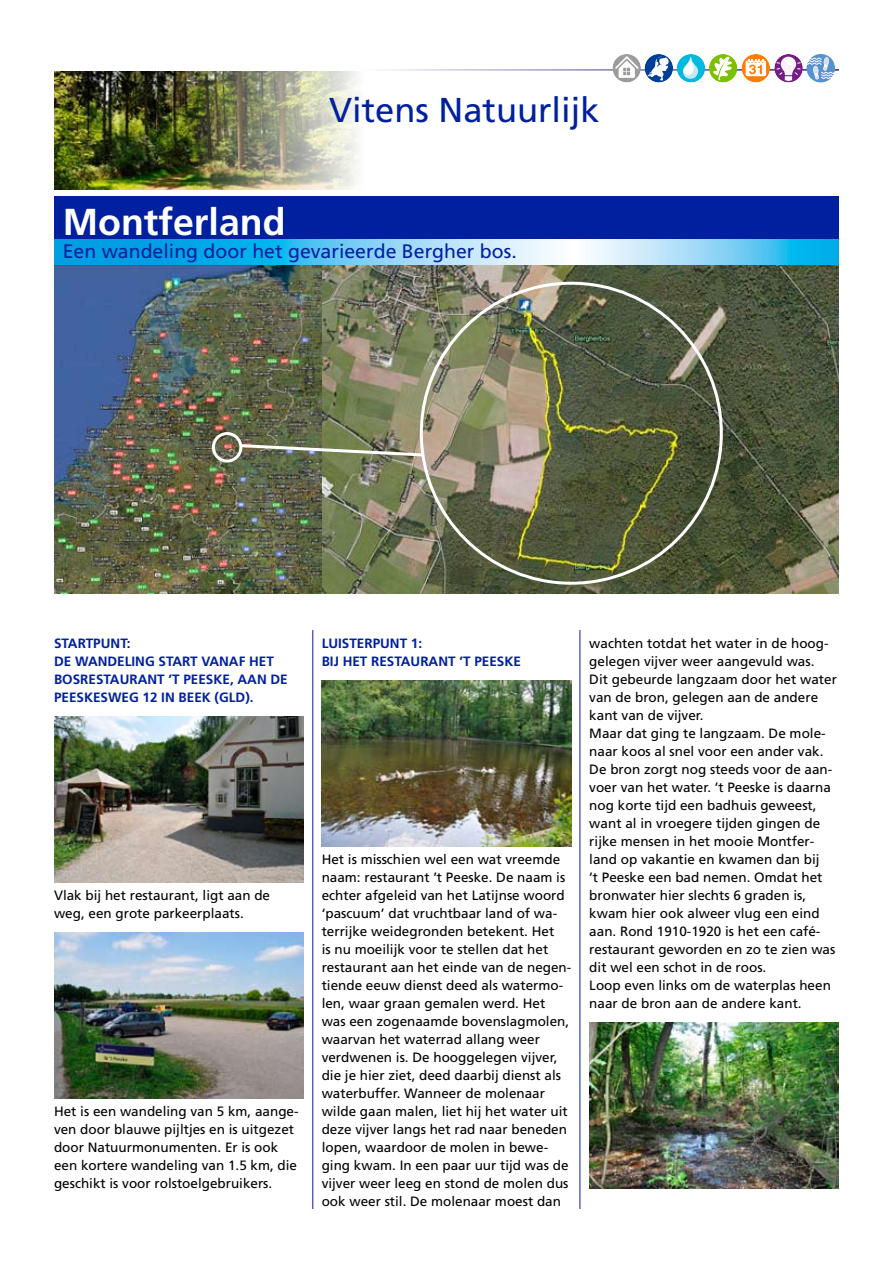
<style>
.page{position:relative;width:893px;height:1263px;background:#fff}
.page>*{position:absolute;margin:0;border:0;box-sizing:border-box;transform-origin:0 0}
.t1{font:700 37.5px "Frutiger LT Std";color:#fff}
.t2{font:34.5px "Frutiger LT Std";color:#00209f}
.t3{font:19.5px "Frutiger LT Std";color:#00209f}
.t4{font:13.5px/18px "Frutiger LT Std";color:#000}
.t5{font:700 13.5px/18px "Frutiger LT Std";color:#00209f}
</style>
<div class="page">
<img style="left:54px;top:71px;width:21px;height:119px">
<img style="left:75px;top:71px;width:283px;height:119px">
<div style="left:54px;top:197px;width:785px;height:48px;background:#00209f"></div>
<svg style="left:54px;top:239px;width:785px;height:27px;background:#69c6ec"></svg>
<div style="left:807px;top:54px;width:28px;height:28px;background:#5692ce;border-radius:50%"></div>
<div style="left:612px;top:54px;width:29px;height:28px;background:#9c9c9c;border-radius:50%"></div>
<svg style="left:615px;top:56px;width:24px;height:22px"></svg>
<div style="left:645px;top:54px;width:28px;height:28px;background:#003e97;border-radius:50%"></div>
<svg style="left:647px;top:57px;width:22px;height:24px"></svg>
<div style="left:677px;top:54px;width:28px;height:28px;background:#00b9df;border-radius:50%"></div>
<svg style="left:683px;top:57px;width:15px;height:22px"></svg>
<div style="left:709px;top:54px;width:28px;height:28px;background:#7dc000;border-radius:50%"></div>
<svg style="left:713px;top:56px;width:19px;height:24px"></svg>
<svg style="left:774px;top:54px;width:29px;height:28px"></svg>
<svg style="left:776px;top:57px;width:63px;height:24px"></svg>
<svg style="left:742px;top:54px;width:28px;height:28px"></svg>
<svg style="left:746px;top:59px;width:20px;height:17px"></svg>
<img style="left:54px;top:266px;width:785px;height:327px">
<div style="left:212px;top:432px;width:30px;height:30px;border:3px solid #fff;border-radius:50%"></div>
<svg style="left:238px;top:442px;width:189px;height:16px"></svg>
<hr style="left:313px;top:630px;width:1px;height:579px;background:#00209f">
<hr style="left:580px;top:630px;width:1px;height:579px;background:#00209f">
<img style="left:54px;top:716px;width:250px;height:166px">
<img style="left:54px;top:932px;width:250px;height:166px">
<img style="left:322px;top:680px;width:249px;height:166px">
<img style="left:589px;top:1022px;width:250px;height:166px">
<h2 class="t2" style="left:329px;top:89px;width:272px">Vitens Natuurlijk</h2>
<h1 class="t1" style="left:63px;top:200px;width:224px">MONTFERLAND</h1>
<h3 class="t3" style="left:63px;top:240px;width:456px">Een wandeling door het gevarieerde Bergher bos.</h3>
<p class="t5" style="left:54px;top:634px;width:235px">STARTPUNT:<br>DE WANDELING START VANAF HET<br>BOSRESTAURANT ’T PEESKE, AAN DE<br>PEESKESWEG 12 IN BEEK (GLD).</p>
<p class="t4" style="left:54px;top:886px;width:218px">Vlak bij het restaurant, ligt aan de weg, een grote parkeerplaats.</p>
<p class="t4" style="left:54px;top:1102px;width:246px">Het is een wandeling van 5 km, aange&shy;ven door blauwe pijltjes en is uitgezet door Natuurmonumenten. Er is ook een kortere wandeling van 1.5 km, die geschikt is voor rolstoelgebruikers.</p>
<p class="t5" style="left:322px;top:634px;width:201px">LUISTERPUNT 1:<br>BIJ HET RESTAURANT ’T PEESKE</p>
<p class="t4" style="left:322px;top:850px;width:251px">Het is misschien wel een wat vreemde naam: restaurant ’t Peeske. De naam is echter afgeleid van het Latijnse woord ‘pascuum’ dat vruchtbaar land of wa&shy;terrijke weidegronden betekent. Het<br>is nu moeilijk voor te stellen dat het restaurant aan het einde van de negen&shy;tiende eeuw dienst deed als watermo&shy;len, waar graan gemalen werd. Het was een zogenaamde bovenslagmolen, waarvan het waterrad allang weer verdwenen is. De hooggelegen vijver, die je hier ziet, deed daarbij dienst als waterbuffer. Wanneer de molenaar wilde gaan malen, liet hij het water uit deze vijver langs het rad naar beneden lopen, waardoor de molen in bewe&shy;ging kwam. In een paar uur tijd was de vijver weer leeg en stond de molen dus ook weer stil. De molenaar moest dan</p>
<p class="t4" style="left:589px;top:634px;width:249px">wachten totdat het water in de hoog&shy;gelegen vijver weer aangevuld was.<br>Dit gebeurde langzaam door het water van de bron, gelegen aan de andere kant van de vijver.<br>Maar dat ging te langzaam. De mole&shy;naar koos al snel voor een ander vak.<br>De bron zorgt nog steeds voor de aan&shy;voer van het water. ’t Peeske is daarna nog korte tijd een badhuis geweest, want al in vroegere tijden gingen de rijke mensen in het mooie Montfer&shy;land op vakantie en kwamen dan bij<br>’t Peeske een bad nemen. Omdat het bronwater hier slechts 6 graden is, kwam hier ook alweer vlug een eind aan. Rond 1910-1920 is het een café&shy;restaurant geworden en zo te zien was dit wel een schot in de roos.<br>Loop even links om de waterplas heen naar de bron aan de andere kant.</p>
</div>
